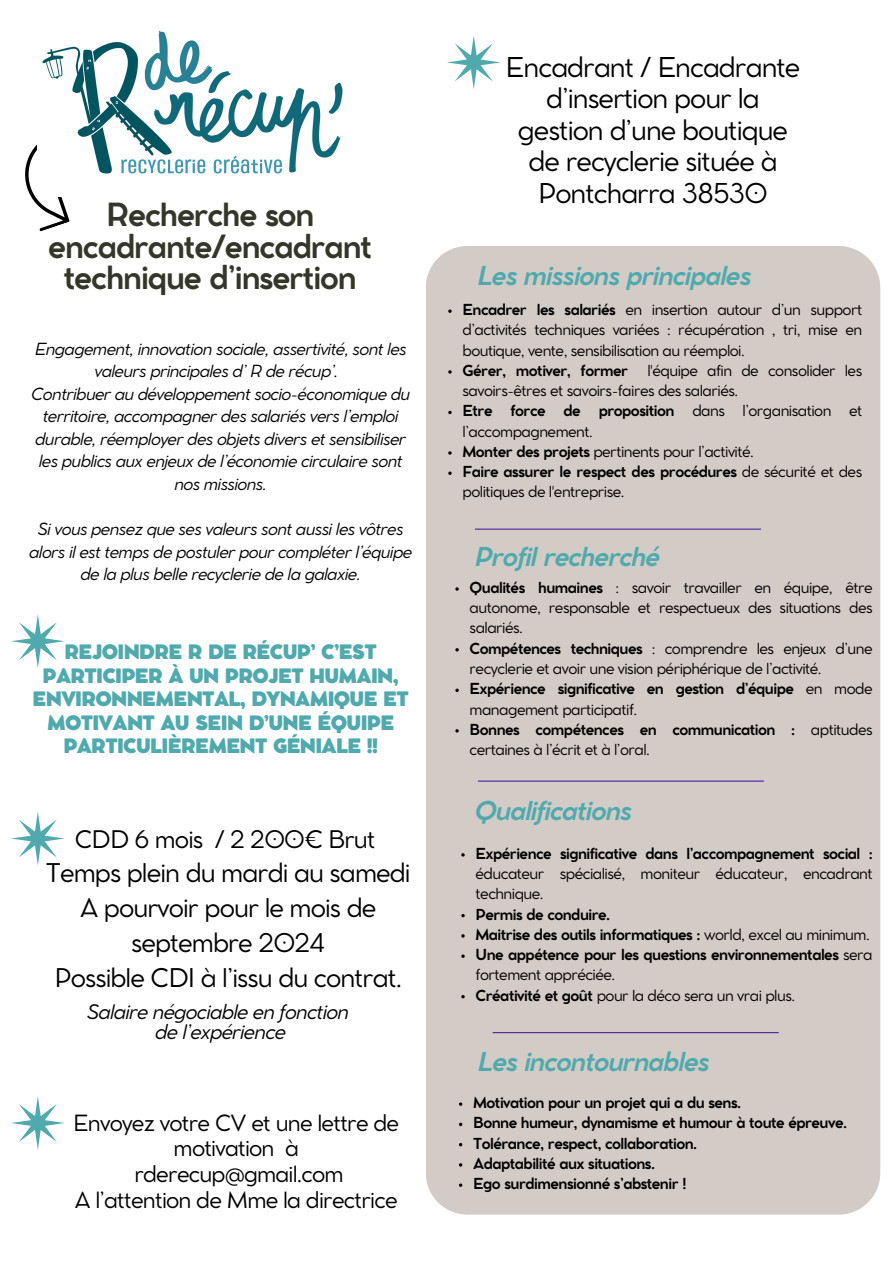
<style>
.page{position:relative;width:894px;height:1264px;background:#fff}
.page>*{position:absolute;margin:0;border:0;box-sizing:border-box;transform-origin:0 0}
.t1{font:700 31.5px/31.5px "Cocomat Pro";letter-spacing:-.035em;color:#343629;text-align:center}
.t2{font:27px/31.5px "Cocomat Pro";letter-spacing:-.035em;color:#000;text-align:center}
.t3{font:italic 700 25.65px "Cocomat Pro";letter-spacing:-.035em;color:#50aaad}
.t4{font:25.5px/34.8px "Cocomat Pro";letter-spacing:-.035em;color:#000;text-align:center}
.t5{font:24px "Cocomat Pro";letter-spacing:-.035em;color:#000}
.t6{font:22.05px/25.8px "Cocomat Pro";letter-spacing:-.035em;color:#000;text-align:center}
.t7{font:800 19.65px/23.7px "Cocomat Pro";letter-spacing:-.035em;color:#50aaad;text-align:center}
.t8{font:italic 19.65px/20.2px "Cocomat Pro";letter-spacing:-.035em;color:#000;text-align:center}
.t9{font:italic 16.5px/22.5px "Cocomat Pro";letter-spacing:-.035em;color:#000;text-align:center}
.t10{font:15px/20.2px "Cocomat Pro";letter-spacing:-.035em;color:#000;text-align:justify}
.t11{font:700 15px/20.2px "Cocomat Pro";letter-spacing:-.035em;color:#000}
.s1{font-weight:700}
.s2{font-weight:400}
</style>
<div class="page">
<div style="left:426px;top:246px;width:454px;height:968px;background:#d3cbc6"></div>
<svg style="left:25px;top:144px;width:45px;height:88px"></svg>
<hr style="left:478px;top:780px;width:285px;height:1px;background:#4c229f">
<hr style="left:475px;top:528px;width:285px;height:1px;background:#4c229f">
<svg style="left:11px;top:812px;width:54px;height:53px"></svg>
<svg style="left:448px;top:309px;width:3px;height:4px"></svg>
<svg style="left:448px;top:471px;width:3px;height:4px"></svg>
<svg style="left:455px;top:688px;width:3px;height:4px"></svg>
<hr style="left:492px;top:1032px;width:286px;height:1px;background:#4c229f">
<svg style="left:459px;top:1122px;width:3px;height:4px"></svg>
<svg style="left:459px;top:1142px;width:3px;height:4px"></svg>
<img style="left:38px;top:30px;width:305px;height:166px">
<svg style="left:11px;top:1096px;width:53px;height:53px"></svg>
<svg style="left:447px;top:36px;width:53px;height:53px"></svg>
<svg style="left:11px;top:614px;width:54px;height:54px"></svg>
<p class="t1" style="left:48px;top:202px;width:325px">Recherche son encadrante/encadrant technique d’insertion</p>
<p class="t9" style="left:35px;top:339px;width:373px">Engagement, innovation sociale, assertivité, sont les valeurs principales d’ R de récup’.</p>
<p class="t9" style="left:31px;top:384px;width:380px">Contribuer au développement socio-économique du territoire, accompagner des salariés vers l’emploi durable, réemployer des objets divers et sensibiliser les publics aux enjeux de l’économie circulaire sont nos missions.</p>
<h3 class="t9" style="left:29px;top:519px;width:384px">Si vous pensez que ses valeurs sont aussi les vôtres alors il est temps de postuler pour compléter l’équipe de la plus belle recyclerie de la galaxie.</h3>
<p class="t7" style="left:33px;top:641px;width:377px">REJOINDRE R DE RÉCUP’ C’EST<br>PARTICIPER À UN PROJET HUMAIN,<br>ENVIRONNEMENTAL, DYNAMIQUE ET<br>MOTIVANT AU SEIN D’UNE ÉQUIPE<br>PARTICULIÈREMENT GÉNIALE !!</p>
<p class="t5" style="left:75px;top:830px;width:302px">CDD 6 mois / 2 200€ Brut</p>
<p class="t4" style="left:46px;top:857px;width:366px">Temps plein du mardi au samedi<br>A pourvoir pour le mois de septembre 2024<br>Possible CDI à l’issu du contrat.</p>
<h5 class="t8" style="left:87px;top:1003px;width:263px">Salaire négociable en fonction de l’expérience</h5>
<p class="t6" style="left:73px;top:1111px;width:327px">Envoyez votre CV et une lettre de motivation à rderecup@gmail.com<br>A l’attention de Mme la directrice</p>
<p class="t2" style="left:505px;top:53px;width:296px">Encadrant / Encadrante d’insertion pour la gestion d’une boutique de recyclerie située à<br>Pontcharra 38530</p>
<h1 class="t3" style="left:477px;top:265px;width:276px">Les missions principales</h1>
<p class="t10" style="left:462px;top:301px;width:401px"><span class="s1">Encadrer les salariés</span> en insertion autour d’un support d’activités techniques variées : récupération , tri, mise en boutique, vente, sensibilisation au réemploi.</p>
<p class="t11" style="left:462px;top:361px;width:167px">Gérer, motiver, former</p>
<p class="t10" style="left:647px;top:361px;width:216px">l'équipe afin de consolider les</p>
<p class="t10" style="left:462px;top:382px;width:401px;text-align:left">savoirs-êtres et savoirs-faires des salariés.<br><span class="s1">Etre force de proposition</span> dans l’organisation et l’accompagnement.</p>
<p class="t11" style="left:462px;top:442px;width:401px">Monter des projets <span class="s2">pertinents pour l’activité.<br></span>Faire assurer le respect des procédures <span class="s2">de sécurité et des</span></p>
<h2 class="t10" style="left:462px;top:483px;width:163px">politiques de l'entreprise.</h2>
<h2 class="t3" style="left:475px;top:547px;width:187px">Profil recherché</h2>
<p class="t10" style="left:469px;top:578px;width:404px"><span class="s1">Qualités humaines</span> : savoir travailler en équipe, être autonome, responsable et respectueux des situations des salariés.</p>
<p class="t10" style="left:469px;top:639px;width:404px"><span class="s1">Compétences techniques</span> : comprendre les enjeux d’une recyclerie et avoir une vision périphérique de l’activité.</p>
<p class="t11" style="left:469px;top:680px;width:404px">Expérience significative en gestion d’équipe <span class="s2">en mode management participatif.</span></p>
<p class="t10" style="left:469px;top:720px;width:404px"><span class="s1">Bonnes compétences en communication :</span> aptitudes certaines à l’écrit et à l’oral.</p>
<p class="t3" style="left:475px;top:800px;width:159px">Qualifications</p>
<h2 class="t10" style="left:475px;top:844px;width:398px"><span class="s1">Expérience significative dans l’accompagnement social : </span>éducateur spécialisé, moniteur éducateur, encadrant technique.</h2>
<p class="t11" style="left:475px;top:905px;width:136px">Permis de conduire.</p>
<p class="t11" style="left:475px;top:925px;width:395px">Maitrise des outils informatiques : <span class="s2">world, excel au minimum.</span></p>
<p class="t11" style="left:475px;top:945px;width:398px">Une appétence pour les questions environnementales <span class="s2">sera fortement appréciée.</span></p>
<p class="t10" style="left:475px;top:986px;width:321px"><span class="s1">Créativité et goût</span> pour la déco sera un vrai plus.</p>
<p class="t3" style="left:478px;top:1052px;width:233px">Les incontournables</p>
<h2 class="t11" style="left:473px;top:1093px;width:269px">Motivation pour un projet qui a du sens.</h2>
<p class="t11" style="left:473px;top:1114px;width:375px">Bonne humeur, dynamisme et humour à toute épreuve.</p>
<p class="t11" style="left:473px;top:1134px;width:225px">Tolérance, respect, collaboration.</p>
<p class="t11" style="left:473px;top:1154px;width:183px">Adaptabilité aux situations.</p>
<p class="t11" style="left:473px;top:1174px;width:215px">Ego surdimensionné s’abstenir !</p>
</div>
